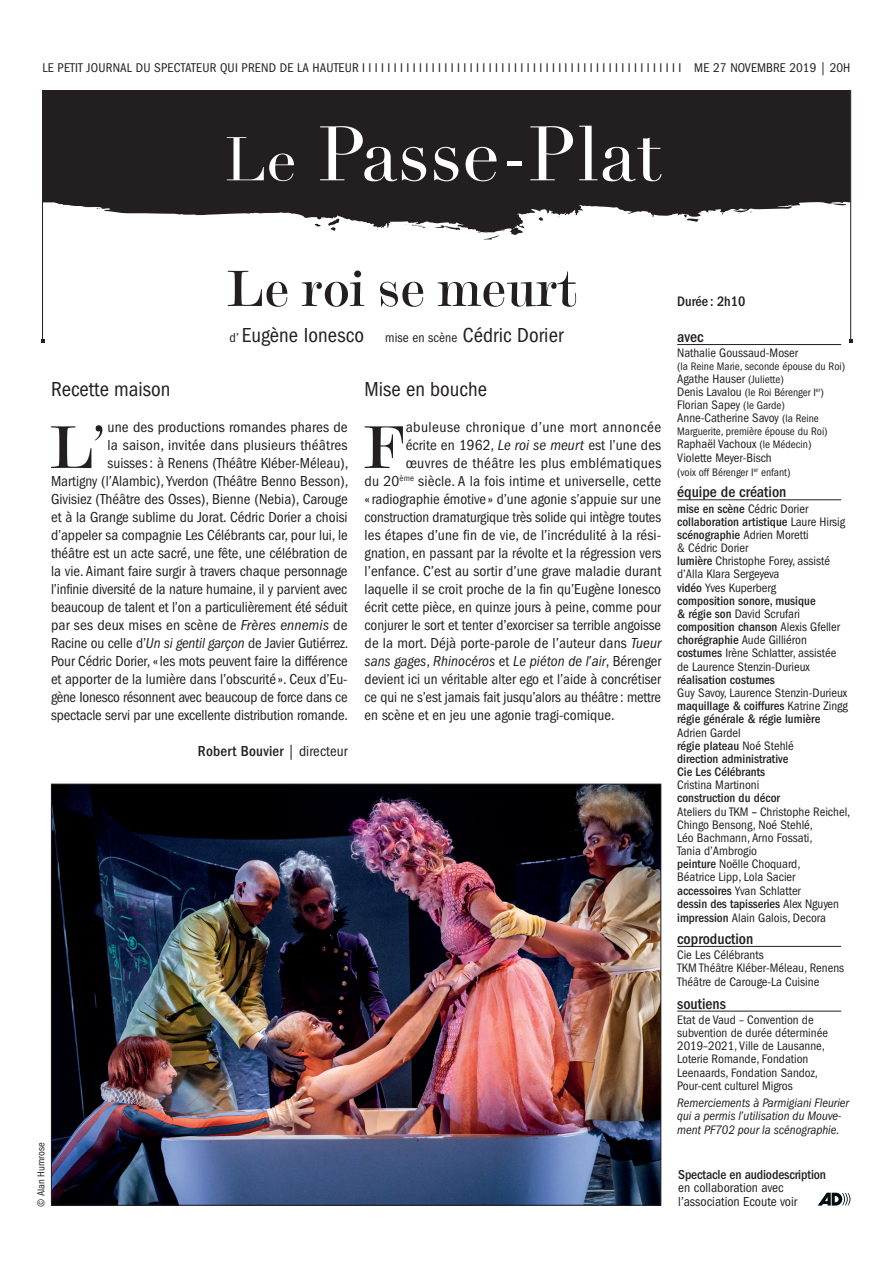
<style>
.page{position:relative;width:893px;height:1263px;background:#fff}
.page>*{position:absolute;margin:0;border:0;box-sizing:border-box;transform-origin:0 0}
.t1{font:75.75px "Didot LH";color:#fff}
.t2{font:62.25px "Modern 20 BT Roman B";color:#231f20}
.t3{font:52.5px "Modern 20 BT Roman B";letter-spacing:-.005em;color:#231f20}
.t4{font:condensed 21px "ITC Franklin Gothic Std";color:#231f20}
.t5{font:500 condensed 15.75px "ITC Franklin Gothic Std";color:#231f20}
.t6{font:condensed 15px/18px "ITC Franklin Gothic Std";color:#231f20;text-align:right}
.t7{font:italic condensed 15px "ITC Franklin Gothic Std";color:#231f20}
.t8{font:condensed 15px "ITC Franklin Gothic Std";letter-spacing:.02em;color:#231f20}
.t9{font:condensed 15px "ITC Franklin Gothic Std";letter-spacing:.03em;color:#231f20}
.t10{font:500 condensed 15px "ITC Franklin Gothic Std";letter-spacing:.015em;color:#231f20}
.t11{font:500 condensed 14.25px "ITC Franklin Gothic Std";color:#231f20}
.t12{font:condensed 13.5px/13.5px "ITC Franklin Gothic Std";color:#231f20}
.t13{font:500 condensed 13.5px "ITC Franklin Gothic Std";letter-spacing:-.01em;color:#231f20}
.t14{font:condensed 13.2px "ITC Franklin Gothic Std";letter-spacing:.015em;color:#231f20}
.t15{font:condensed 12.75px/13.2px "ITC Franklin Gothic Std";color:#231f20}
.t16{font:500 condensed 12.75px/13.2px "ITC Franklin Gothic Std";color:#231f20;text-align:justify}
.t17{font:italic condensed 12.75px/13.5px "ITC Franklin Gothic Std";color:#231f20}
.t18{font:condensed 11.25px "ITC Franklin Gothic Std";color:#231f20}
.t19{font:condensed 10.5px "ITC Franklin Gothic Std";color:#231f20}
.s1{font-size:60.6px}
.s2{font-size:13.5px}
.s3{font-style:italic}
.s4{font-weight:400}
.s5{font-style:normal}
.s6{font-size:11.25px}
.s7{font-size:12.75px}
.s8{font-weight:500}
</style>
<div class="page">
<svg style="left:43px;top:90px;width:807px;height:150px;fill:#231f20"></svg>
<hr style="left:850px;top:90px;width:1px;height:251px;background:#231f20">
<hr style="left:42px;top:90px;width:1px;height:251px;background:#231f20">
<img style="left:53px;top:786px;width:606px;height:417px">
<hr style="left:677px;top:344px;width:164px;height:1px;background:#231f20">
<hr style="left:677px;top:499px;width:164px;height:1px;background:#231f20">
<hr style="left:677px;top:946px;width:164px;height:1px;background:#231f20">
<hr style="left:677px;top:1011px;width:164px;height:1px;background:#231f20">
<svg style="left:818px;top:1193px;width:32px;height:12px"></svg>
<p class="t14" style="left:43px;top:60px;width:809px">LE PETIT JOURNAL DU SPECTATEUR QUI PREND DE LA HAUTEUR I I I I I I I I I I I I I I I I I I I I I I I I I I I I I I I I I I I I I I I I I I I I I I I I I I I ME 27 NOVEMBRE 2019 | 20H</p>
<h1 class="t1" style="left:225px;top:109px;width:438px"><span class="s1">Le</span> Passe-Plat</h1>
<h3 class="t4" style="left:51px;top:377px;width:121px">Recette maison</h3>
<h3 class="t3" style="left:227px;top:256px;width:354px">Le roi se meurt</h3>
<h3 class="t4" style="left:230px;top:323px;width:335px"><span class="s2">d’</span> Eugène Ionesco <span class="s2">mise en scène</span> Cédric Dorier</h3>
<h3 class="t4" style="left:365px;top:377px;width:124px">Mise en bouche</h3>
<p class="t6" style="left:51px;top:418px;width:299px">une des productions romandes phares de<br>la saison, invitée dans plusieurs théâtres<br>suisses : à Renens (Théâtre Kléber-Méleau),<br>Martigny (l’Alambic), Yverdon (Théâtre Benno Besson), Givisiez (Théâtre des Osses), Bienne (Nebia), Carouge et à la Grange sublime du Jorat. Cédric Dorier a choisi d’appeler sa compagnie Les Célébrants car, pour lui, le théâtre est un acte sacré, une fête, une célébration de la vie. Aimant faire surgir à travers chaque personnage l’infinie diversité de la nature humaine, il y parvient avec beaucoup de talent et l’on a particulièrement été séduit par ses deux mises en scène de <span class="s3">Frères ennemis</span> de Racine ou celle d’<span class="s3">Un si gentil garçon</span> de Javier Gutiérrez.<br>Pour Cédric Dorier, « les mots peuvent faire la différence et apporter de la lumière dans l’obscurité ». Ceux d’Eu&shy;gène Ionesco résonnent avec beaucoup de force dans ce spectacle servi par une excellente distribution romande.</p>
<p class="t10" style="left:198px;top:743px;width:151px">Robert Bouvier <span class="s4">| directeur</span></p>
<h2 class="t2" style="left:50px;top:409px;width:58px">L’</h2>
<h2 class="t2" style="left:363px;top:409px;width:44px">F</h2>
<p class="t9" style="left:406px;top:419px;width:257px">abuleuse chronique d’une mort annoncée</p>
<p class="t6" style="left:406px;top:436px;width:257px">écrite en 1962, <span class="s3">Le roi se meurt</span> est l’une des</p>
<p class="t8" style="left:406px;top:455px;width:257px">œuvres de théâtre les plus emblématiques</p>
<p class="t6" style="left:365px;top:472px;width:298px">du 20<sup>ème</sup> siècle. A la fois intime et universelle, cette</p>
<p class="t6" style="left:365px;top:490px;width:298px">« radiographie émotive » d’une agonie s’appuie sur une</p>
<p class="t6" style="left:365px;top:508px;width:298px">construction dramaturgique très solide qui intègre toutes</p>
<p class="t6" style="left:365px;top:526px;width:298px">les étapes d’une fin de vie, de l’incrédulité à la rési-</p>
<p class="t6" style="left:365px;top:544px;width:298px">gnation, en passant par la révolte et la régression vers</p>
<p class="t6" style="left:365px;top:562px;width:298px">l’enfance. C’est au sortir d’une grave maladie durant</p>
<p class="t6" style="left:365px;top:580px;width:298px">laquelle il se croit proche de la fin qu’Eugène Ionesco</p>
<p class="t6" style="left:365px;top:598px;width:298px">écrit cette pièce, en quinze jours à peine, comme pour</p>
<p class="t6" style="left:365px;top:616px;width:298px">conjurer le sort et tenter d’exorciser sa terrible angoisse</p>
<p class="t6" style="left:365px;top:634px;width:298px">de la mort. Déjà porte-parole de l’auteur dans <span class="s3">Tueur</span></p>
<p class="t7" style="left:365px;top:653px;width:298px">sans gages<span class="s5">,</span> Rhinocéros <span class="s5">et</span> Le piéton de l’air<span class="s5">, Bérenger</span></p>
<p class="t6" style="left:365px;top:670px;width:298px">devient ici un véritable alter ego et l’aide à concrétiser</p>
<p class="t6" style="left:365px;top:688px;width:298px">ce qui ne s’est jamais fait jusqu’alors au théâtre : mettre</p>
<p class="t6" style="left:365px;top:706px;width:251px">en scène et en jeu une agonie tragi-comique.</p>
<p class="t19" style="left:35px;top:1206px;width:66px;rotate:-90deg">© Alan Humrose</p>
<p class="t11" style="left:677px;top:293px;width:70px">Durée : 2h10</p>
<p class="t5" style="left:677px;top:328px;width:28px">avec</p>
<p class="t15" style="left:677px;top:347px;width:122px">Nathalie Goussaud-Moser</p>
<p class="t18" style="left:677px;top:360px;width:170px">(la Reine Marie, seconde épouse du Roi)</p>
<p class="t15" style="left:677px;top:372px;width:108px">Agathe Hauser <span class="s6">(Juliette)</span></p>
<p class="t18" style="left:677px;top:386px;width:148px"><span class="s7">Denis Lavalou</span> (le Roi Bérenger I<sup>er</sup>)</p>
<p class="t15" style="left:677px;top:399px;width:143px">Florian Sapey <span class="s6">(le Garde)<br></span>Anne-Catherine Savoy <span class="s6">(la Reine</span></p>
<p class="t18" style="left:677px;top:425px;width:152px">Marguerite, première épouse du Roi)</p>
<p class="t15" style="left:677px;top:437px;width:136px;line-height:14px">Raphaël Vachoux <span class="s6">(le Médecin)<br></span>Violette Meyer-Bisch</p>
<p class="t18" style="left:677px;top:466px;width:115px">(voix off Bérenger I<sup>er</sup> enfant)</p>
<p class="t5" style="left:677px;top:483px;width:111px">équipe de création</p>
<p class="t15" style="left:677px;top:502px;width:170px"><span class="s8">mise en scène</span> Cédric Dorier <span class="s8">collaboration artistique</span> Laure Hirsig <span class="s8">scénographie</span> Adrien Moretti<br>&amp; Cédric Dorier<br><span class="s8">lumière</span> Christophe Forey, assisté d’Alla Klara Sergeyeva<br><span class="s8">vidéo</span> Yves Kuperberg<br><span class="s8">composition sonore, musique<br>&amp; régie son</span> David Scrufari <span class="s8">composition chanson</span> Alexis Gfeller <span class="s8">chorégraphie</span> Aude Gilliéron <span class="s8">costumes</span> Irène Schlatter, assistée de Laurence Stenzin-Durieux</p>
<p class="t16" style="left:677px;top:673px;width:99px">réalisation costumes</p>
<p class="t16" style="left:677px;top:686px;width:172px"><span class="s4">Guy Savoy, Laurence Stenzin-Durieux </span>maquillage &amp; coiffures <span class="s4">Katrine Zingg </span>régie générale &amp; régie lumière</p>
<p class="t16" style="left:677px;top:726px;width:118px;text-align:left"><span class="s4">Adrien Gardel<br></span>régie plateau <span class="s4">Noé Stehlé </span>direction administrative<br>Cie Les Célébrants</p>
<p class="t15" style="left:677px;top:778px;width:84px">Cristina Martinoni</p>
<p class="t15" style="left:677px;top:792px;width:175px"><span class="s8">construction du décor<br></span>Ateliers du TKM <span class="s8">–</span> Christophe Reichel,<br>Chingo Bensong, Noé Stehlé,<br>Léo Bachmann, Arno Fossati,<br>Tania d’Ambrogio<br><span class="s8">peinture</span> Noëlle Choquard,<br>Béatrice Lipp, Lola Sacier <span class="s8">accessoires</span> Yvan Schlatter<br><span class="s8">dessin des tapisseries</span> Alex Nguyen <span class="s8">impression</span> Alain Galois, Decora</p>
<p class="t5" style="left:677px;top:930px;width:78px">coproduction</p>
<p class="t15" style="left:677px;top:948px;width:169px">Cie Les Célébrants<br>TKM Théâtre Kléber-Méleau, Renens<br>Théâtre de Carouge-La Cuisine</p>
<p class="t5" style="left:677px;top:994px;width:50px">soutiens</p>
<p class="t15" style="left:677px;top:1013px;width:152px">Etat de Vaud – Convention de subvention de durée déterminée<br>2019–2021, Ville de Lausanne,<br>Loterie Romande, Fondation<br>Leenaards, Fondation Sandoz,<br>Pour-cent culturel Migros</p>
<p class="t17" style="left:677px;top:1096px;width:173px">Remerciements à Parmigiani Fleurier qui a permis l’utilisation du Mouve&shy;ment PF702 pour la scénographie.</p>
<p class="t13" style="left:678px;top:1166px;width:149px">Spectacle en audiodescription</p>
<p class="t12" style="left:678px;top:1181px;width:121px">en collaboration avec l’association Ecoute voir</p>
</div>
